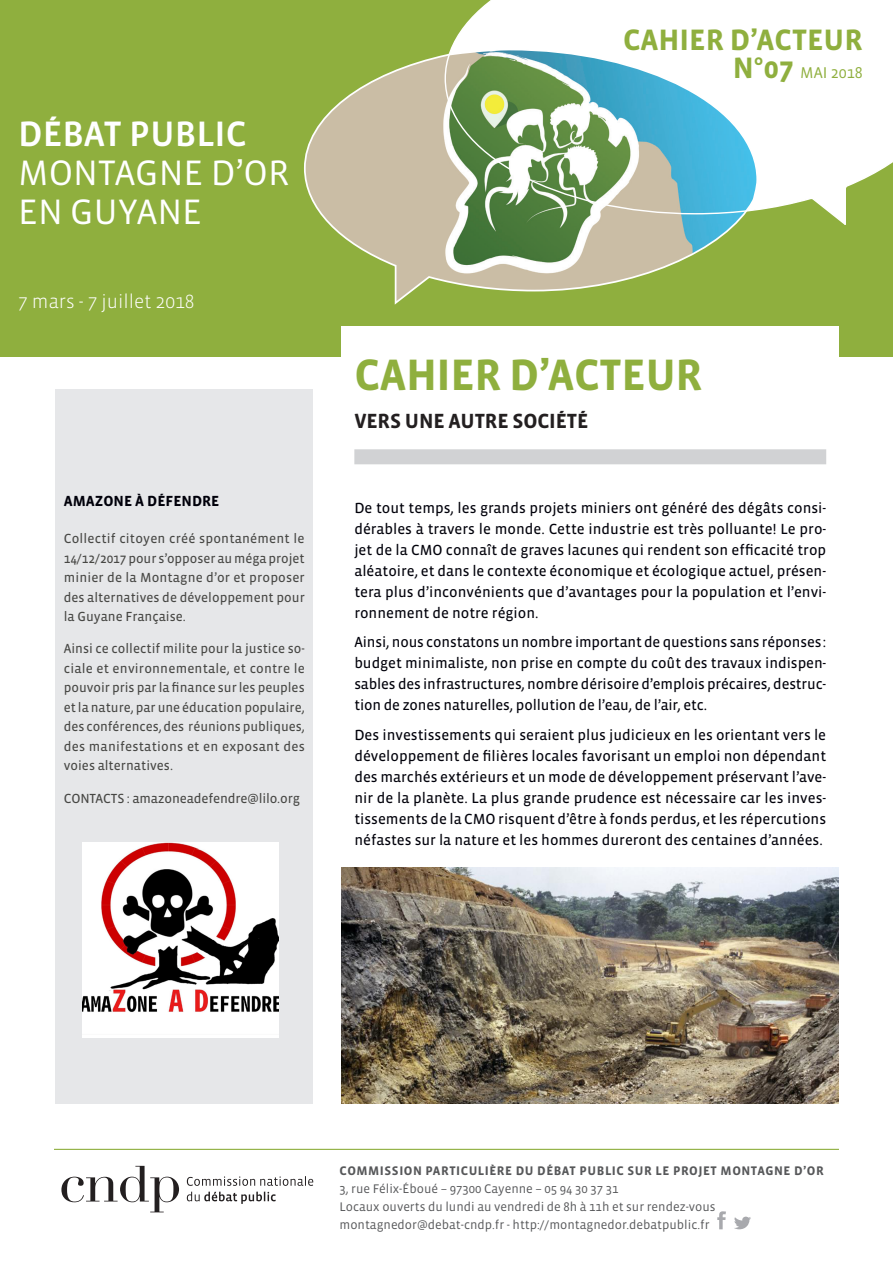
<style>
.page{position:relative;width:893px;height:1263px;background:#fff}
.page>*{position:absolute;margin:0;border:0;box-sizing:border-box;transform-origin:0 0}
.TXT_COURANT{font:700 45px "Vista Sans";letter-spacing:-.01em;color:#8faf3e}
.t1{font:36.15px/39px "Vista Sans";color:#fff}
.t2{font:36.15px "Vista Sans Med";color:#fff}
.t3{font:700 30.3px "Vista Sans";color:#8faf3e}
.TXT_COURANT-2{font:700 21px "Vista Sans";letter-spacing:-.01em;color:#231f20}
.t4{font:300 19.5px "Vista Sans";color:#fff}
.t5{font:16.05px "Vista Sans";color:#8faf3e}
.Corps{font:15px/21px "Vista Sans Reg";color:#00000a;text-align:justify}
.Normal__Web{font:700 15px "Vista Sans";color:#00000a}
.Normal__Web-2{font:13.5px/19.5px "Vista Sans Reg";color:#474744;text-align:justify}
.t6{font:12.75px "Vista Sans";color:#57585a}
.t7{font:700 12.75px "Vista Sans";letter-spacing:.04em;color:#57585a}
.s1{font-weight:700;font-size:30.3px}
</style>
<div class="page">
<div style="left:0;top:0;width:893px;height:357px;background:#8faf3e"></div>
<svg style="left:304px;top:55px;width:429px;height:250px"></svg>
<svg style="left:444px;top:0;width:449px;height:227px;background:#bdd6c8"></svg>
<div style="left:55px;top:389px;width:258px;height:714px;background:#e6e7e9"></div>
<div style="left:342px;top:326px;width:497px;height:794px;background:#fff"></div>
<div style="left:354px;top:449px;width:472px;height:15px;background:#d1d2d4"></div>
<svg style="left:717px;top:1211px;width:9px;height:18px"></svg>
<svg style="left:734px;top:1216px;width:17px;height:13px"></svg>
<svg style="left:187px;top:1176px;width:126px;height:28px"></svg>
<svg style="left:61px;top:1166px;width:118px;height:46px"></svg>
<hr style="left:54px;top:1149px;width:785px;height:1px;background:#8faf3e">
<img style="left:82px;top:842px;width:196px;height:196px">
<img style="left:342px;top:868px;width:497px;height:235px">
<p class="t2" style="left:18px;top:115px;width:230px">DÉBAT PUBLIC</p>
<p class="t1" style="left:18px;top:154px;width:273px">MONTAGNE D’OR<br>EN GUYANE</p>
<p class="t4" style="left:18px;top:291px;width:178px">7 mars - 7 juillet 2018</p>
<p class="Normal__Web" style="left:64px;top:494px;width:157px">AMAZONE À DÉFENDRE</p>
<p class="Normal__Web-2" style="left:64px;top:529px;width:243px">Collectif citoyen créé spontanément le 14/12/2017 pour s’opposer au méga projet minier de la Montagne d’or et proposer des alternatives de développement pour la Guyane Française.</p>
<p class="Normal__Web-2" style="left:64px;top:639px;width:243px">Ainsi ce collectif milite pour la justice so&shy;ciale et environnementale, et contre le pouvoir pris par la finance sur les peuples et la nature, par une éducation populaire, des conférences, des réunions publiques, des manifestations et en exposant des voies alternatives.</p>
<p class="Normal__Web-2" style="left:64px;top:788px;width:238px">CONTACTS : amazoneadefendre@lilo.org</p>
<p class="t3" style="left:623px;top:24px;width:241px">CAHIER D’ACTEUR</p>
<p class="t5" style="left:733px;top:64px;width:131px"><span class="s1">N°07</span> MAI 2018</p>
<p class="TXT_COURANT" style="left:354px;top:352px;width:350px">CAHIER D’ACTEUR</p>
<p class="TXT_COURANT-2" style="left:354px;top:410px;width:235px">VERS UNE AUTRE SOCIÉTÉ</p>
<p class="Corps" style="left:354px;top:498px;width:473px">De tout temps, les grands projets miniers ont généré des dégâts consi&shy;dérables à travers le monde. Cette industrie est très polluante! Le pro&shy;jet de la CMO connaît de graves lacunes qui rendent son efficacité trop aléatoire, et dans le contexte économique et écologique actuel, présen&shy;tera plus d’inconvénients que d’avantages pour la population et l’envi&shy;ronnement de notre région.</p>
<p class="Corps" style="left:354px;top:632px;width:473px">Ainsi, nous constatons un nombre important de questions sans réponses: budget minimaliste, non prise en compte du coût des travaux indispen&shy;sables des infrastructures, nombre dérisoire d’emplois précaires, destruc&shy;tion de zones naturelles, pollution de l’eau, de l’air, etc.</p>
<p class="Corps" style="left:354px;top:725px;width:473px">Des investissements qui seraient plus judicieux en les orientant vers le développement de filières locales favorisant un emploi non dépendant des marchés extérieurs et un mode de développement préservant l’ave&shy;nir de la planète. La plus grande prudence est nécessaire car les inves&shy;tissements de la CMO risquent d’être à fonds perdus, et les répercutions néfastes sur la nature et les hommes dureront des centaines d’années.</p>
<p class="t7" style="left:339px;top:1164px;width:486px">COMMISSION PARTICULIÈRE DU DÉBAT PUBLIC SUR LE PROJET MONTAGNE D’OR</p>
<p class="t6" style="left:339px;top:1182px;width:281px">3, rue Félix-Éboué – 97300 Cayenne – 05 94 30 37 31</p>
<p class="t6" style="left:339px;top:1200px;width:378px">Locaux ouverts du lundi au vendredi de 8h à 11h et sur rendez-vous</p>
<p class="t6" style="left:339px;top:1218px;width:372px">montagnedor@debat-cndp.fr - http://montagnedor.debatpublic.fr</p>
</div>
